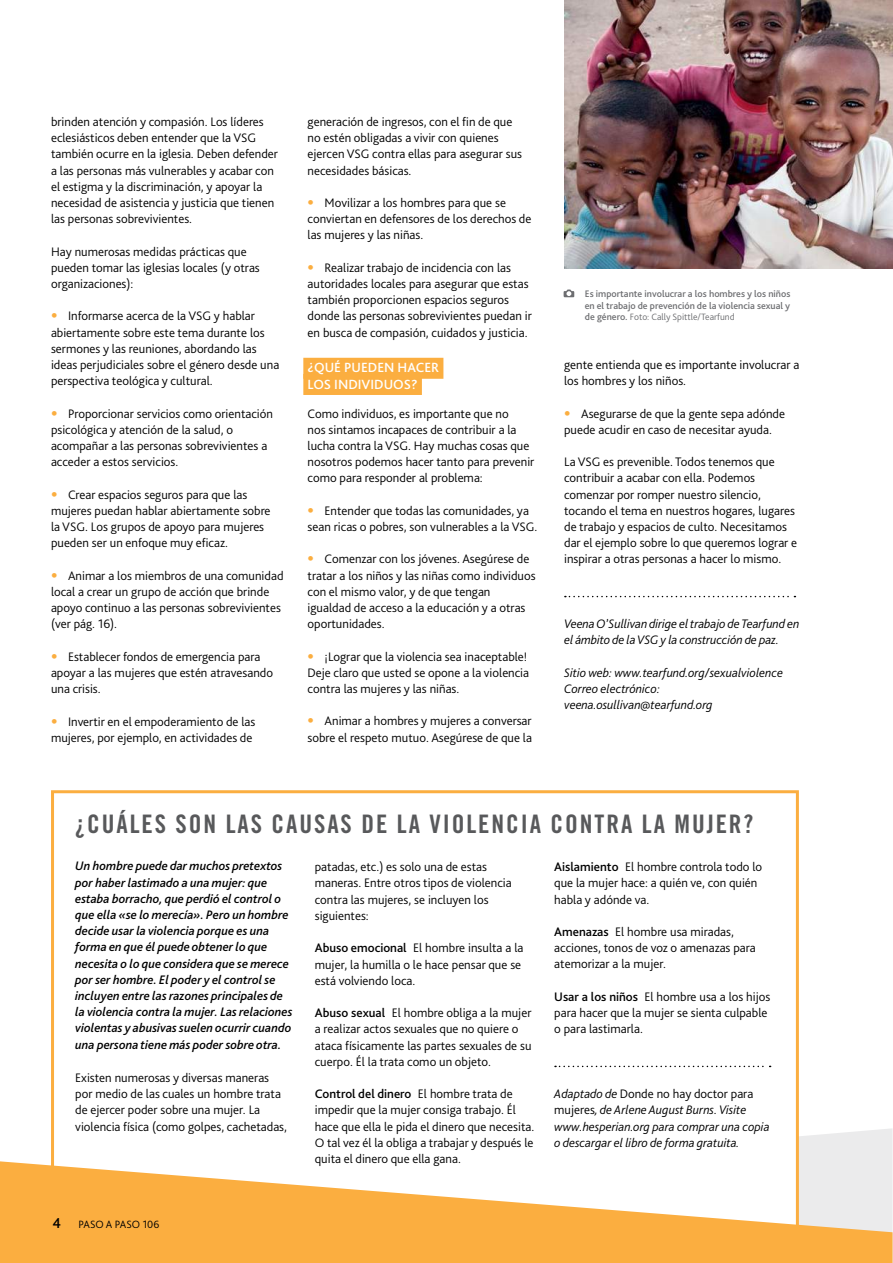
<style>
.page{position:relative;width:893px;height:1263px;background:#fff}
.page>*{position:absolute;margin:0;border:0;box-sizing:border-box;transform-origin:0 0}
.t1{font:25.5px "Trade Gothic Bold Cond Twenty";letter-spacing:.075em;color:#58595b}
.t2{font:500 13.95px/16.2px "Bliss Pro";color:#fff}
.t3{font:300 12.9px/16.2px "Bliss Pro";color:#000}
.t4{font:italic 500 12.9px/16.2px "Bliss Pro";color:#000}
.t5{font:italic 300 12.9px/16.2px "Bliss Pro";color:#000}
.t6{font:300 11.1px "Bliss Pro";color:#000}
.t7{font:500 9.9px/11.4px "Bliss Pro";color:#6d6e71}
.t8{font:300 9.6px "Bliss Pro";color:#6d6e71}
.s1{font-family:"Trade Gothic Bold Cond Twenty";font-weight:400;color:#fbae40}
.s2{font-weight:500;font-size:9.9px}
.s3{font-weight:500}
.s4{font-style:normal}
.s5{font-weight:500;font-size:15px}
</style>
<div class="page">
<div style="left:303px;top:358px;width:140px;height:21px;background:#fbae40"></div>
<div style="left:303px;top:374px;width:119px;height:21px;background:#fbae40"></div>
<svg style="left:565px;top:596px;width:230px;height:1px"></svg>
<svg style="left:799px;top:1128px;width:93px;height:33px;background:#ededee"></svg>
<svg style="left:555px;top:1066px;width:216px;height:1px"></svg>
<svg style="left:0;top:1161px;width:892px;height:102px;fill:#fbae40"></svg>
<svg style="left:564px;top:289px;width:10px;height:8px"></svg>
<img style="left:564px;top:0;width:329px;height:268px">
<p class="t3" style="left:51px;top:113px;width:228px">brinden atención y compasión. Los líderes eclesiásticos deben entender que la VSG también ocurre en la iglesia. Deben defender a las personas más vulnerables y acabar con el estigma y la discriminación, y apoyar la necesidad de asistencia y justicia que tienen las personas sobrevivientes.</p>
<p class="t3" style="left:51px;top:243px;width:210px">Hay numerosas medidas prácticas que pueden tomar las iglesias locales (y otras organizaciones):</p>
<p class="t3" style="left:51px;top:308px;width:230px"><span class="s1">•</span> Informarse acerca de la VSG y hablar abiertamente sobre este tema durante los sermones y las reuniones, abordando las ideas perjudiciales sobre el género desde una perspectiva teológica y cultural.</p>
<p class="t3" style="left:51px;top:405px;width:223px"><span class="s1">•</span> Proporcionar servicios como orientación psicológica y atención de la salud, o acompañar a las personas sobrevivientes a acceder a estos servicios.</p>
<p class="t3" style="left:51px;top:486px;width:221px"><span class="s1">•</span> Crear espacios seguros para que las mujeres puedan hablar abiertamente sobre la VSG. Los grupos de apoyo para mujeres pueden ser un enfoque muy eficaz.</p>
<p class="t3" style="left:51px;top:567px;width:234px"><span class="s1">•</span> Animar a los miembros de una comunidad local a crear un grupo de acción que brinde apoyo continuo a las personas sobrevivientes (ver pág. 16).</p>
<p class="t3" style="left:51px;top:648px;width:224px"><span class="s1">•</span> Establecer fondos de emergencia para apoyar a las mujeres que estén atravesando una crisis.</p>
<p class="t3" style="left:51px;top:713px;width:206px"><span class="s1">•</span> Invertir en el empoderamiento de las mujeres, por ejemplo, en actividades de</p>
<p class="t3" style="left:308px;top:113px;width:216px">generación de ingresos, con el fin de que no estén obligadas a vivir con quienes ejercen VSG contra ellas para asegurar sus necesidades básicas.</p>
<p class="t3" style="left:308px;top:194px;width:225px"><span class="s1">•</span> Movilizar a los hombres para que se conviertan en defensores de los derechos de las mujeres y las niñas.</p>
<p class="t3" style="left:308px;top:259px;width:226px"><span class="s1">•</span> Realizar trabajo de incidencia con las autoridades locales para asegurar que estas también proporcionen espacios seguros donde las personas sobrevivientes puedan ir en busca de compasión, cuidados y justicia.</p>
<p class="t2" style="left:308px;top:360px;width:133px">¿QUÉ PUEDEN HACER<br>LOS INDIVIDUOS?</p>
<p class="t3" style="left:308px;top:405px;width:228px">Como individuos, es importante que no<br>nos sintamos incapaces de contribuir a la lucha contra la VSG. Hay muchas cosas que nosotros podemos hacer tanto para prevenir como para responder al problema:</p>
<p class="t3" style="left:308px;top:502px;width:231px"><span class="s1">•</span> Entender que todas las comunidades, ya sean ricas o pobres, son vulnerables a la VSG.</p>
<p class="t3" style="left:308px;top:551px;width:230px"><span class="s1">•</span> Comenzar con los jóvenes. Asegúrese de tratar a los niños y las niñas como individuos con el mismo valor, y de que tengan igualdad de acceso a la educación y a otras oportunidades.</p>
<p class="t3" style="left:308px;top:648px;width:223px"><span class="s1">•</span> ¡Lograr que la violencia sea inaceptable!<br>Deje claro que usted se opone a la violencia contra las mujeres y las niñas.</p>
<p class="t3" style="left:308px;top:713px;width:226px"><span class="s1">•</span> Animar a hombres y mujeres a conversar sobre el respeto mutuo. Asegúrese de que la</p>
<p class="t7" style="left:585px;top:288px;width:207px">Es importante involucrar a los hombres y los niños en el trabajo de prevención de la violencia sexual y</p>
<p class="t8" style="left:585px;top:311px;width:151px"><span class="s2">de género.</span> Foto: Cally Spittle/Tearfund</p>
<p class="t3" style="left:564px;top:356px;width:237px">gente entienda que es importante involucrar a los hombres y los niños.</p>
<p class="t3" style="left:564px;top:405px;width:222px"><span class="s1">•</span> Asegurarse de que la gente sepa adónde puede acudir en caso de necesitar ayuda.</p>
<p class="t3" style="left:564px;top:453px;width:234px">La VSG es prevenible. Todos tenemos que contribuir a acabar con ella. Podemos comenzar por romper nuestro silencio, tocando el tema en nuestros hogares, lugares de trabajo y espacios de culto. Necesitamos dar el ejemplo sobre lo que queremos lograr e inspirar a otras personas a hacer lo mismo.</p>
<p class="t5" style="left:564px;top:615px;width:237px">Veena O’Sullivan dirige el trabajo de Tearfund en el ámbito de la VSG y la construcción de paz.</p>
<p class="t5" style="left:564px;top:664px;width:220px">Sitio web: www.tearfund.org/sexualviolence<br>Correo electrónico: veena.osullivan@tearfund.org</p>
<h1 class="t1" style="left:75px;top:808px;width:680px">¿CUÁLES SON LAS CAUSAS DE LA VIOLENCIA CONTRA LA MUJER?</h1>
<p class="t4" style="left:75px;top:858px;width:219px">Un hombre puede dar muchos pretextos por haber lastimado a una mujer: que estaba borracho, que perdió el control o que ella «se lo merecía». Pero un hombre decide usar la violencia porque es una forma en que él puede obtener lo que necesita o lo que considera que se merece por ser hombre. El poder y el control se incluyen entre las razones principales de la violencia contra la mujer. Las relaciones violentas y abusivas suelen ocurrir cuando una persona tiene más poder sobre otra.</p>
<p class="t3" style="left:75px;top:1069px;width:213px">Existen numerosas y diversas maneras por medio de las cuales un hombre trata de ejercer poder sobre una mujer. La violencia física (como golpes, cachetadas,</p>
<p class="t3" style="left:315px;top:858px;width:198px">patadas, etc.) es solo una de estas maneras. Entre otros tipos de violencia contra las mujeres, se incluyen los siguientes:</p>
<p class="t3" style="left:315px;top:939px;width:210px"><span class="s3">Abuso emocional</span> El hombre insulta a la mujer, la humilla o le hace pensar que se está volviendo loca.</p>
<p class="t3" style="left:315px;top:1004px;width:218px"><span class="s3">Abuso sexual</span> El hombre obliga a la mujer a realizar actos sexuales que no quiere o ataca físicamente las partes sexuales de su cuerpo. Él la trata como un objeto.</p>
<p class="t3" style="left:315px;top:1085px;width:221px"><span class="s3">Control del dinero</span> El hombre trata de impedir que la mujer consiga trabajo. Él hace que ella le pida el dinero que necesita.<br>O tal vez él la obliga a trabajar y después le quita el dinero que ella gana.</p>
<p class="t3" style="left:554px;top:858px;width:209px"><span class="s3">Aislamiento</span> El hombre controla todo lo que la mujer hace: a quién ve, con quién habla y adónde va.</p>
<p class="t3" style="left:554px;top:923px;width:203px"><span class="s3">Amenazas</span> El hombre usa miradas, acciones, tonos de voz o amenazas para atemorizar a la mujer.</p>
<p class="t3" style="left:554px;top:988px;width:218px"><span class="s3">Usar a los niños</span> El hombre usa a los hijos para hacer que la mujer se sienta culpable o para lastimarla.</p>
<p class="t5" style="left:554px;top:1085px;width:217px">Adaptado de <span class="s4">Donde no hay doctor para mujeres</span>, de Arlene August Burns. Visite www.hesperian.org para comprar una copia o descargar el libro de forma gratuita.</p>
<p class="t6" style="left:53px;top:1217px;width:108px"><span class="s5">4</span> PASO A PASO 106</p>
</div>
